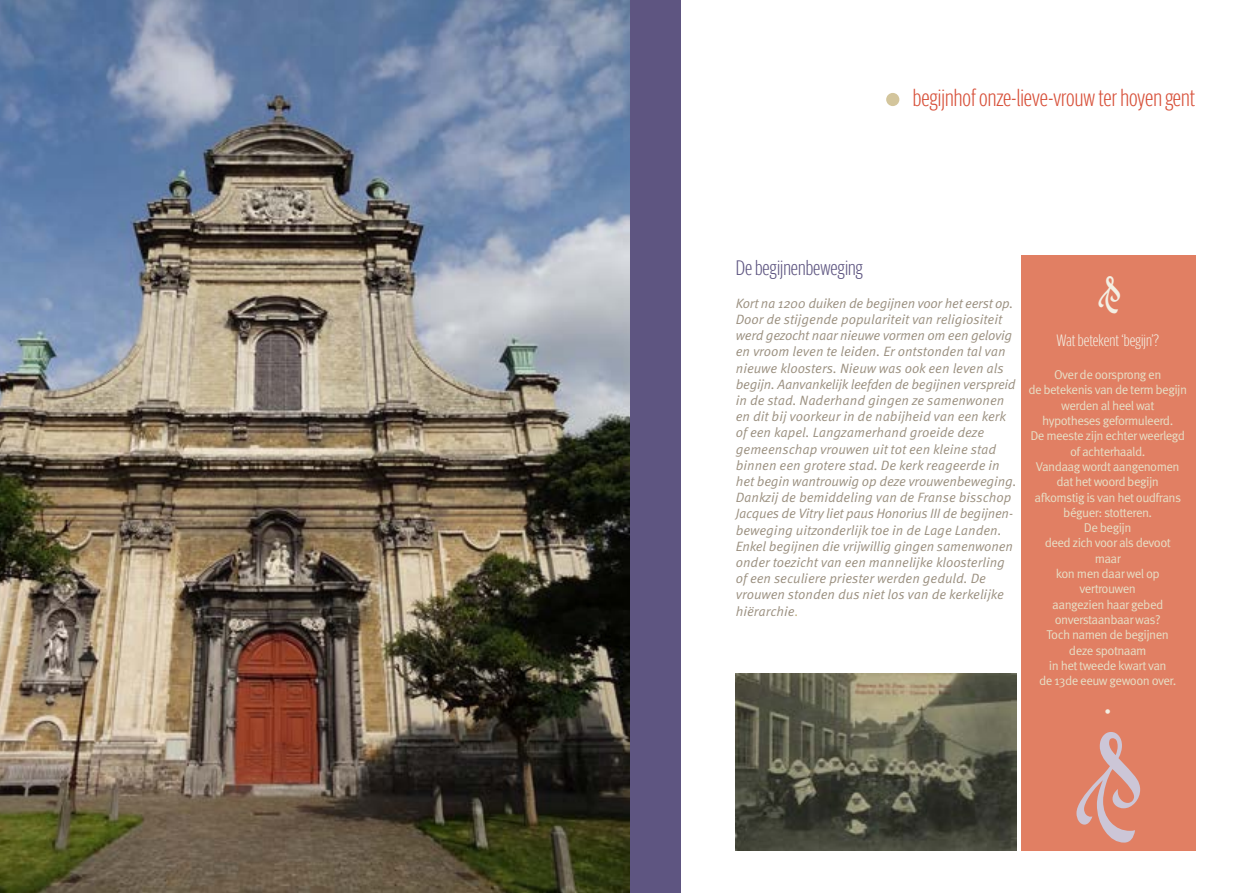
<style>
.page{position:relative;width:1259px;height:893px;background:#fff}
.page>*{position:absolute;margin:0;border:0;box-sizing:border-box;transform-origin:0 0}
.t1{font:300 24px "Meta Headline Comp OT";color:#d74f38}
.t2{font:300 21px "Meta Headline Comp OT";color:#5e5581}
.t3{font:300 16.5px "Meta Headline Comp OT";color:#f3efe3}
.t4{font:13.5px/16.2px "Meta Pro Norm Ita";color:#9b9080}
.t5{font:12.75px/15.3px "Meta Pro Norm";letter-spacing:-.045em;color:#e7dfc6;text-align:center}
.t6{font:12.75px "Meta Pro Norm";color:#f3efe3}
.s1{color:#c8b784}
</style>
<div class="page">
<div style="left:886px;top:93px;width:13px;height:13px;background:#d3c59c;border-radius:50%"></div>
<div style="left:1020px;top:255px;width:175px;height:595px;background:#e17f63"></div>
<div style="left:629px;top:0;width:51px;height:893px;background:#5e5581"></div>
<img style="left:736px;top:674px;width:280px;height:176px">
<img style="left:0;top:0;width:629px;height:893px">
<h1 class="t1" style="left:913px;top:83px;width:284px">begijnhof onze-lieve-vrouw ter hoyen gent</h1>
<h2 class="t2" style="left:736px;top:255px;width:128px">De begijnenbeweging</h2>
<p class="t4" style="left:736px;top:294px;width:282px">Kort na 1200 duiken de begijnen voor het eerst op.<br>Door de stijgende populariteit van religiositeit werd gezocht naar nieuwe vormen om een gelovig en vroom leven te leiden. Er ontstonden tal van nieuwe kloosters. Nieuw was ook een leven als begijn. Aanvankelijk leefden de begijnen verspreid in de stad. Naderhand gingen ze samenwonen en dit bij voorkeur in de nabijheid van een kerk of een kapel. Langzamerhand groeide deze gemeenschap vrouwen uit tot een kleine stad binnen een grotere stad. De kerk reageerde in het begin wantrouwig op deze vrouwenbeweging.<br>Dankzij de bemiddeling van de Franse bisschop Jacques de Vitry liet paus Honorius III de begijnen&shy;beweging uitzonderlijk toe in de Lage Landen.<br>Enkel begijnen die vrijwillig gingen samenwonen onder toezicht van een mannelijke kloosterling of een seculiere priester werden geduld. De vrouwen stonden dus niet los van de kerkelijke hiërarchie<span class="s1">.</span></p>
<p class="t3" style="left:1056px;top:330px;width:104px">Wat betekent ‘begijn’?</p>
<p class="t5" style="left:1028px;top:366px;width:160px">Over de oorsprong en<br>de betekenis van de term begijn werden al heel wat<br>hypotheses geformuleerd.<br>De meeste zijn echter weerlegd of achterhaald.<br>Vandaag wordt aangenomen dat het woord begijn<br>afkomstig is van het oudfrans béguer: stotteren.<br>De begijn<br>deed zich voor als devoot<br>maar<br>kon men daar wel op vertrouwen<br>aangezien haar gebed onverstaanbaar was?<br>Toch namen de begijnen<br>deze spotnaam<br>in het tweede kwart van<br>de 13de eeuw gewoon over.</p>
<p class="t6" style="left:1104px;top:702px;width:8px">•</p>
</div>
